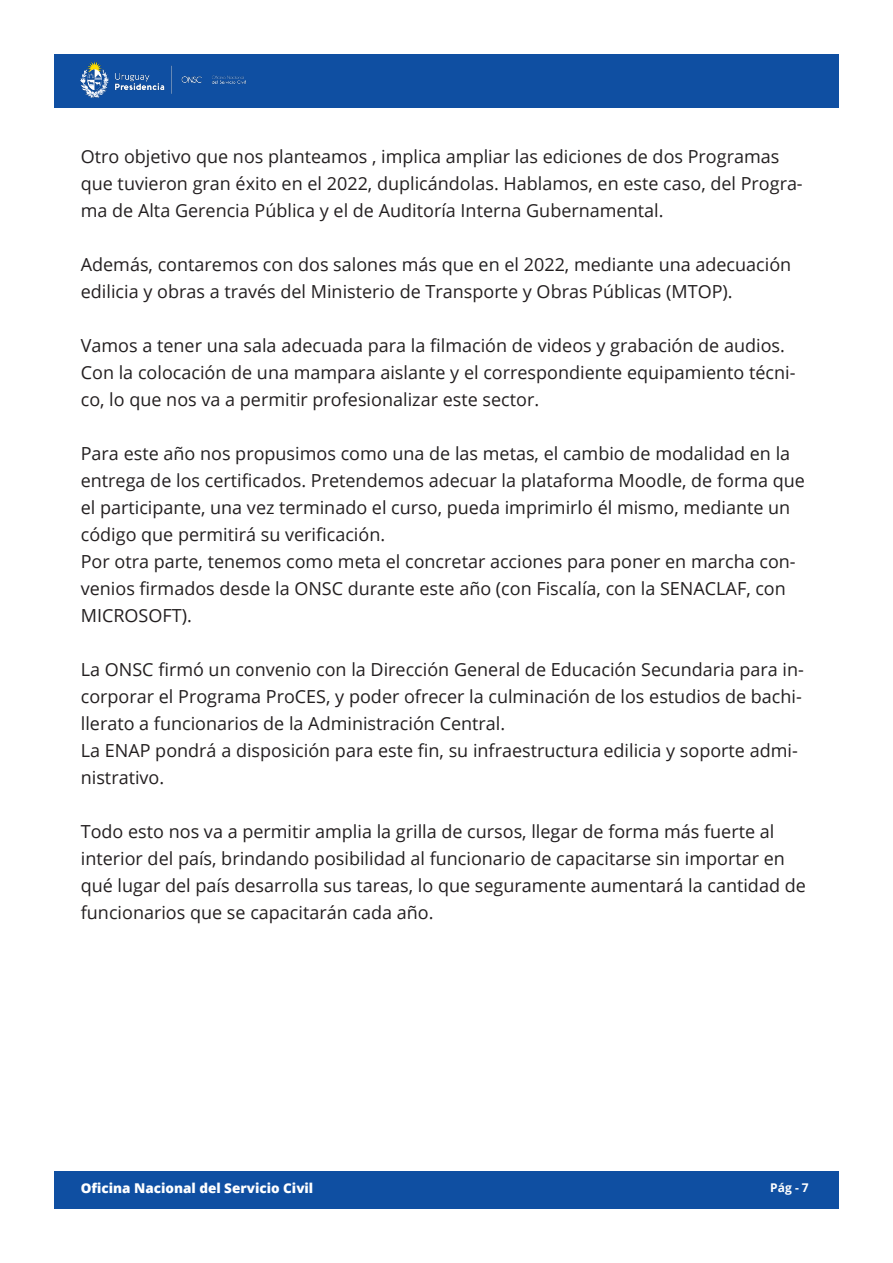
<style>
.page{position:relative;width:893px;height:1263px;background:#fff}
.page>*{position:absolute;margin:0;border:0;box-sizing:border-box;transform-origin:0 0}
.t1{font:18px/27px "Open Sans";color:#231f20}
.t2{font:800 13.5px "Open Sans";color:#fff}
.t3{font:700 12px "Open Sans";color:#fff}
</style>
<div class="page">
<div style="left:54px;top:1171px;width:785px;height:38px;background:#0f4fa2"></div>
<div style="left:54px;top:54px;width:785px;height:53px;background:#0f4fa2"></div>
<img style="left:81px;top:62px;width:164px;height:36px">
<p class="t1" style="left:81px;top:142px;width:723px">Otro objetivo que nos planteamos , implica ampliar las ediciones de dos Programas que tuvieron gran éxito en el 2022, duplicándolas. Hablamos, en este caso, del Progra&shy;ma de Alta Gerencia Pública y el de Auditoría Interna Gubernamental.</p>
<p class="t1" style="left:81px;top:250px;width:712px">Además, contaremos con dos salones más que en el 2022, mediante una adecuación edilicia y obras a través del Ministerio de Transporte y Obras Públicas (MTOP).</p>
<p class="t1" style="left:81px;top:331px;width:716px">Vamos a tener una sala adecuada para la filmación de videos y grabación de audios.<br>Con la colocación de una mampara aislante y el correspondiente equipamiento técni&shy;co, lo que nos va a permitir profesionalizar este sector.</p>
<p class="t1" style="left:81px;top:439px;width:726px">Para este año nos propusimos como una de las metas, el cambio de modalidad en la entrega de los certificados. Pretendemos adecuar la plataforma Moodle, de forma que el participante, una vez terminado el curso, pueda imprimirlo él mismo, mediante un código que permitirá su verificación.</p>
<p class="t1" style="left:81px;top:547px;width:716px">Por otra parte, tenemos como meta el concretar acciones para poner en marcha con&shy;venios firmados desde la ONSC durante este año (con Fiscalía, con la SENACLAF, con<br>MICROSOFT).</p>
<p class="t1" style="left:81px;top:655px;width:725px;text-align:justify">La ONSC firmó un convenio con la Dirección General de Educación Secundaria para in&shy;corporar el Programa ProCES, y poder ofrecer la culminación de los estudios de bachi&shy;llerato a funcionarios de la Administración Central.</p>
<p class="t1" style="left:81px;top:736px;width:718px">La ENAP pondrá a disposición para este fin, su infraestructura edilicia y soporte admi&shy;nistrativo.</p>
<p class="t1" style="left:81px;top:817px;width:727px">Todo esto nos va a permitir amplia la grilla de cursos, llegar de forma más fuerte al interior del país, brindando posibilidad al funcionario de capacitarse sin importar en qué lugar del país desarrolla sus tareas, lo que seguramente aumentará la cantidad de funcionarios que se capacitarán cada año.</p>
<p class="t2" style="left:81px;top:1178px;width:234px">Oficina Nacional del Servicio Civil</p>
<p class="t3" style="left:770px;top:1179px;width:40px">Pág - 7</p>
</div>
